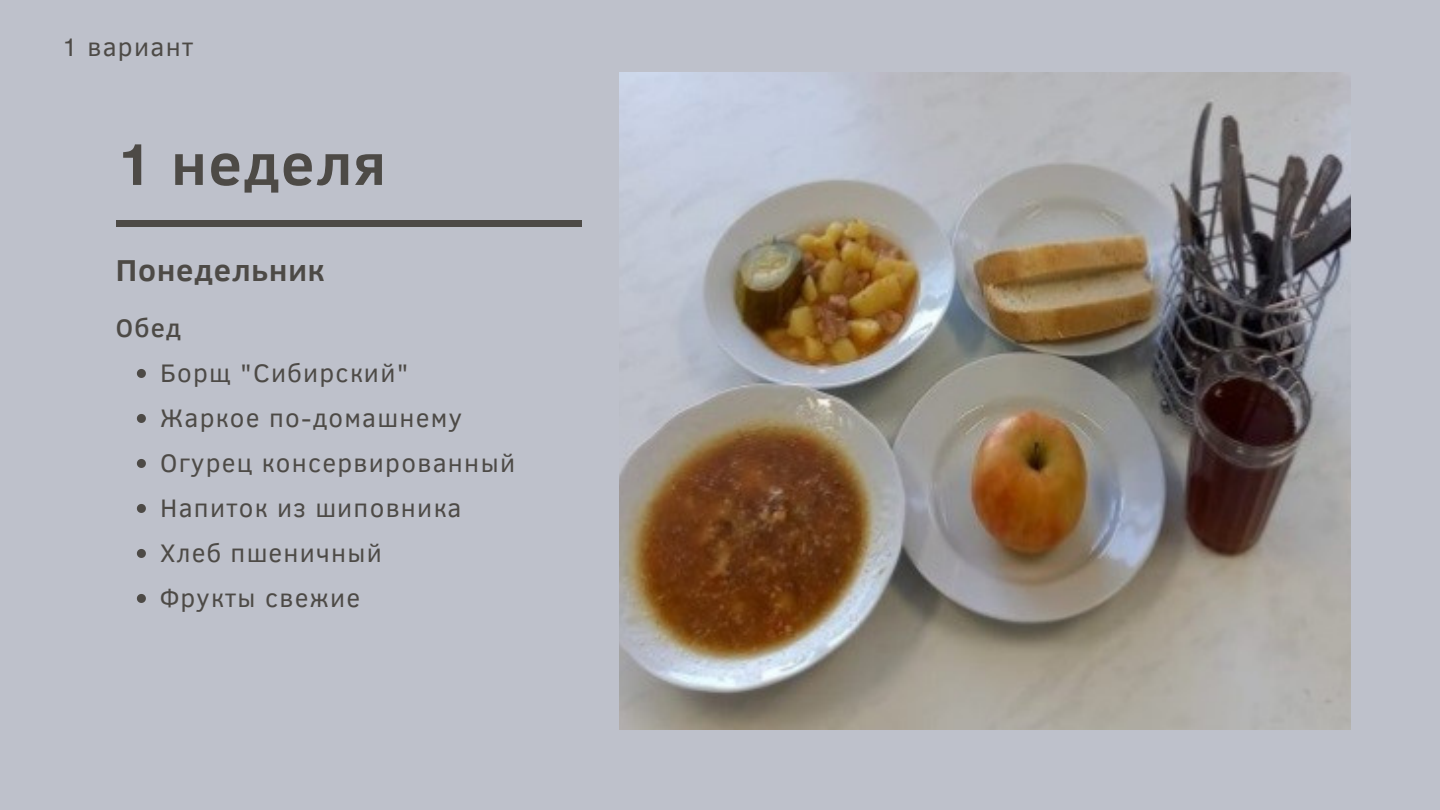
<style>
.page{position:relative;width:1440px;height:810px;background:#bec1cb}
.page>*{position:absolute;margin:0;border:0;box-sizing:border-box;transform-origin:0 0}
.t1{font:700 60px "Clear Sans";letter-spacing:.03em;color:#4d4a46}
.t2{font:700 31px "Clear Sans";letter-spacing:.03em;color:#4d4a46}
.t3{font:26px/45px "Clear Sans";letter-spacing:.05em;color:#4d4a46}
.t4{font:500 26px "Clear Sans";color:#4d4a46}
</style>
<div class="page">
<img style="left:619px;top:72px;width:731px;height:657px">
<svg style="left:137px;top:369px;width:9px;height:9px"></svg>
<svg style="left:137px;top:414px;width:9px;height:9px"></svg>
<svg style="left:137px;top:459px;width:9px;height:9px"></svg>
<svg style="left:137px;top:504px;width:9px;height:9px"></svg>
<svg style="left:137px;top:549px;width:9px;height:9px"></svg>
<svg style="left:137px;top:594px;width:9px;height:9px"></svg>
<div style="left:116px;top:220px;width:466px;height:7px;background:#4d4a46"></div>
<p class="t3" style="left:62px;top:23px;width:133px">1 вариант</p>
<h1 class="t1" style="left:116px;top:120px;width:271px">1 неделя</h1>
<p class="t2" style="left:116px;top:248px;width:210px">Понедельник</p>
<p class="t4" style="left:116px;top:309px;width:66px">Обед</p>
<p class="t3" style="left:160px;top:350px;width:357px">Борщ "Сибирский"<br>Жаркое по-домашнему<br>Огурец консервированный<br>Напиток из шиповника<br>Хлеб пшеничный<br>Фрукты свежие</p>
</div>
